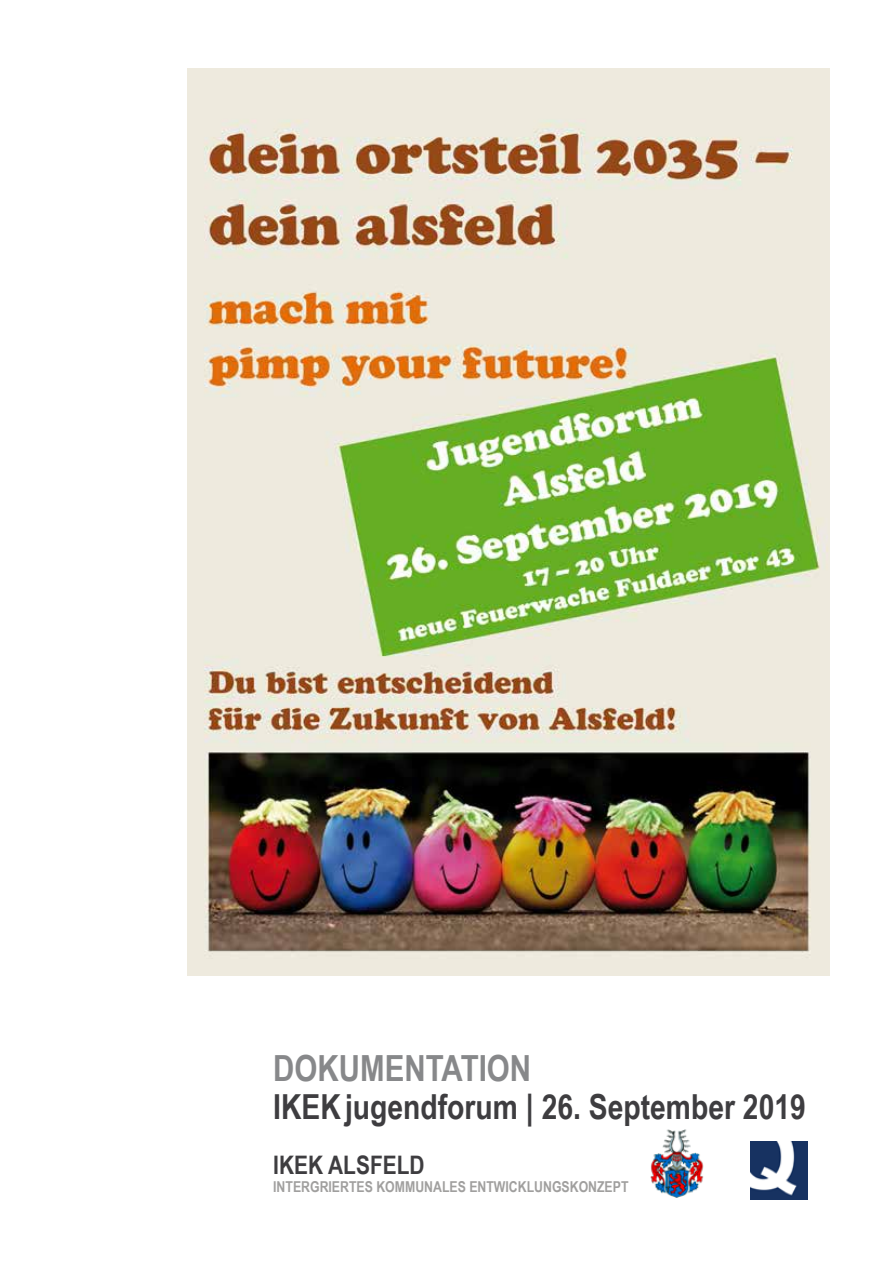
<style>
.page{position:relative;width:893px;height:1263px;background:#fff}
.page>*{position:absolute;margin:0;border:0;box-sizing:border-box;transform-origin:0 0}
.t1{font:700 36px "Arial Narrow";color:#87888a}
.t2{font:700 34.5px "Arial Narrow";color:#3e3d40}
.t3{font:700 25.5px "Arial Narrow";color:#3e3d40}
.t4{font:700 15px "Arial Narrow";color:#a09f9e}
</style>
<div class="page">
<img style="left:750px;top:1142px;width:58px;height:57px">
<img style="left:650px;top:1129px;width:54px;height:69px">
<img style="left:188px;top:68px;width:641px;height:907px">
<h1 class="t1" style="left:273px;top:1041px;width:260px">DOKUMENTATION</h1>
<h2 class="t2" style="left:273px;top:1080px;width:534px">IKEKjugendforum | 26. September 2019</h2>
<h3 class="t3" style="left:273px;top:1146px;width:153px">IKEK ALSFELD</h3>
<p class="t4" style="left:273px;top:1175px;width:357px">INTERGRIERTES KOMMUNALES ENTWICKLUNGSKONZEPT</p>
</div>
